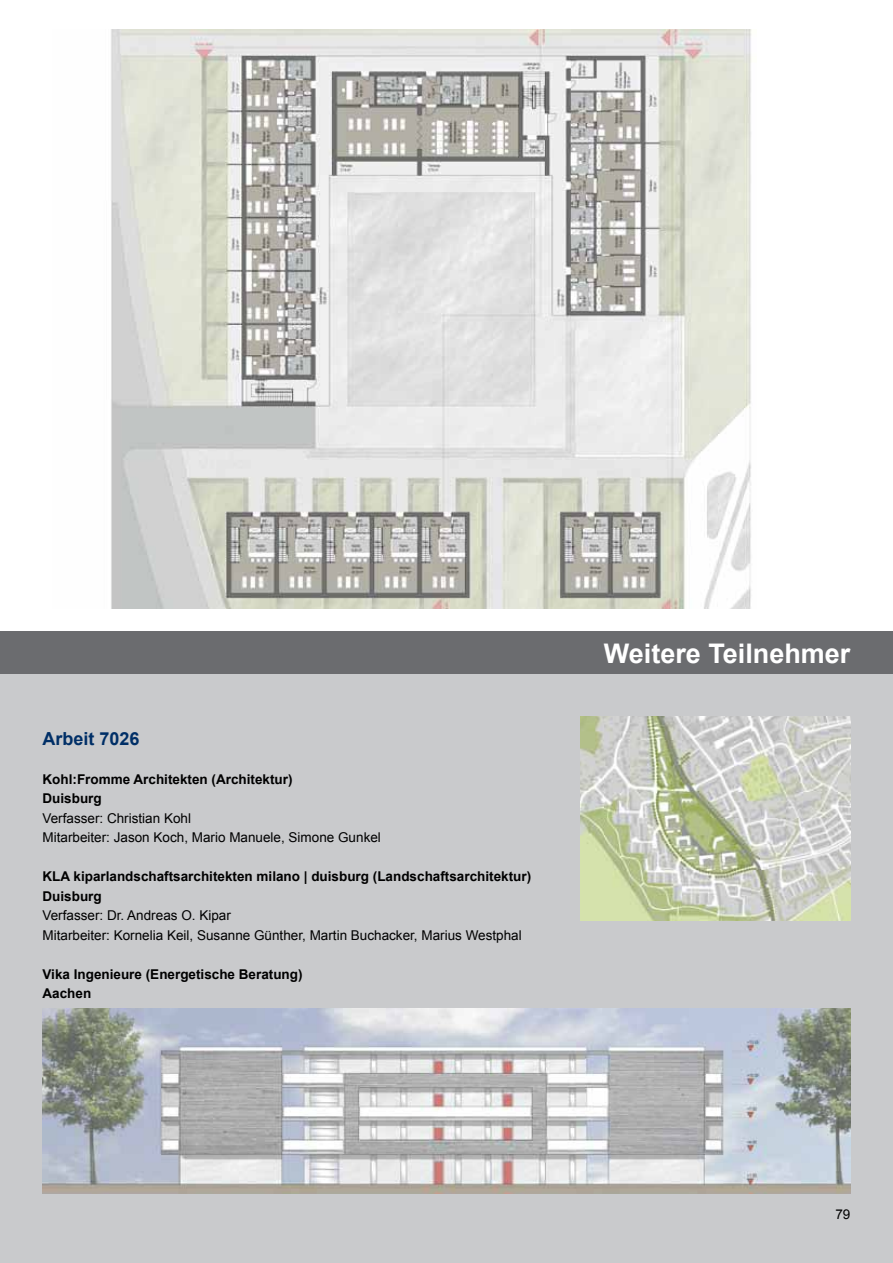
<style>
.page{position:relative;width:893px;height:1263px;background:#fff}
.page>*{position:absolute;margin:0;border:0;box-sizing:border-box;transform-origin:0 0}
.t1{font:700 27px "Arial";color:#fff}
._12_Pt_Überschrift{font:700 18px "Arial";color:#002f67}
._9_Pt_Fließtext_eing{font:13.5px "Arial";color:#000}
._9_Pt_Überschrift{font:700 13.5px "Arial";color:#000}
</style>
<div class="page">
<div style="left:0;top:674px;width:893px;height:589px;background:#c9cacc"></div>
<img style="left:111px;top:30px;width:641px;height:578px">
<img style="left:43px;top:1009px;width:807px;height:184px">
<img style="left:580px;top:716px;width:270px;height:204px">
<div style="left:0;top:631px;width:893px;height:43px;background:#6b6c6f"></div>
<h2 class="_12_Pt_Überschrift" style="left:43px;top:726px;width:99px">Arbeit 7026</h2>
<h3 class="_9_Pt_Überschrift" style="left:43px;top:770px;width:252px">Kohl:Fromme Architekten (Architektur)</h3>
<h3 class="_9_Pt_Überschrift" style="left:43px;top:789px;width:61px">Duisburg</h3>
<p class="_9_Pt_Fließtext_eing" style="left:43px;top:809px;width:150px">Verfasser: Christian Kohl</p>
<p class="_9_Pt_Fließtext_eing" style="left:43px;top:828px;width:340px">Mitarbeiter: Jason Koch, Mario Manuele, Simone Gunkel</p>
<h3 class="_9_Pt_Überschrift" style="left:43px;top:867px;width:490px">KLA kiparlandschaftsarchitekten milano | duisburg (Landschaftsarchitektur)</h3>
<h3 class="_9_Pt_Überschrift" style="left:43px;top:887px;width:61px">Duisburg</h3>
<p class="_9_Pt_Fließtext_eing" style="left:43px;top:906px;width:190px">Verfasser: Dr. Andreas O. Kipar</p>
<p class="_9_Pt_Fließtext_eing" style="left:43px;top:926px;width:481px">Mitarbeiter: Kornelia Keil, Susanne Günther, Martin Buchacker, Marius Westphal</p>
<h3 class="_9_Pt_Überschrift" style="left:43px;top:965px;width:262px">Vika Ingenieure (Energetische Beratung)</h3>
<h3 class="_9_Pt_Überschrift" style="left:43px;top:984px;width:50px">Aachen</h3>
<h1 class="t1" style="left:604px;top:635px;width:248px">Weitere Teilnehmer</h1>
<p class="_9_Pt_Fließtext_eing" style="left:835px;top:1205px;width:17px">79</p>
</div>
